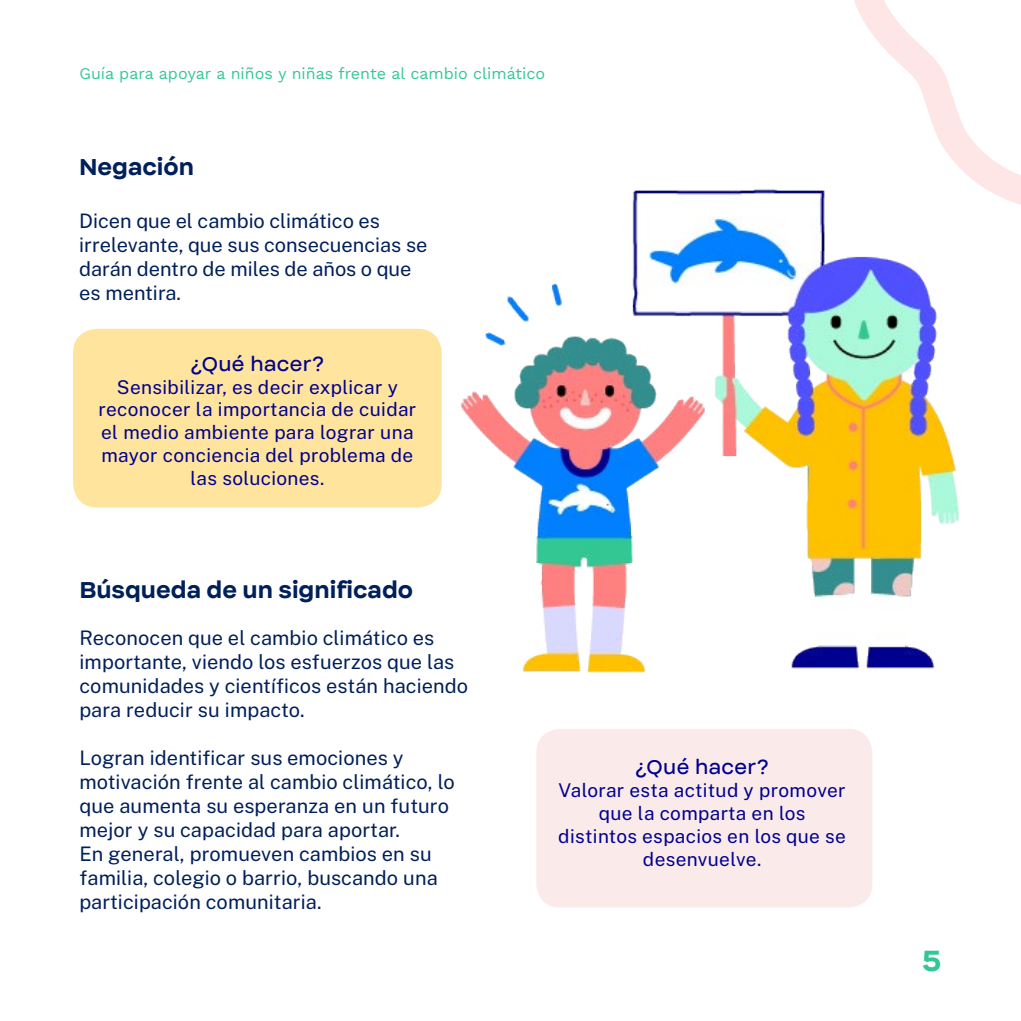
<style>
.page{position:relative;width:1021px;height:1021px;background:#fff}
.page>*{position:absolute;margin:0;border:0;box-sizing:border-box;transform-origin:0 0}
.t1{font:700 28px "Internacional";color:#33c794}
.t2{font:700 22px "Internacional";color:#00205a}
.t3{font:20px/24px "Public Sans";letter-spacing:.005em;color:#00205a}
.t4{font:19px/22.8px "Public Sans";letter-spacing:.02em;color:#00008f;text-align:center}
.t5{font:19px "Internacional";letter-spacing:.02em;color:#00008f}
.t6{font:16px "Work Sans";color:#33c794}
</style>
<div class="page">
<div style="left:73px;top:329px;width:369px;height:178px;background:#fee49d;border-radius:24px"></div>
<div style="left:536px;top:728px;width:336px;height:179px;background:#faebea;border-radius:24px"></div>
<svg style="left:854px;top:0;width:166px;height:204px"></svg>
<img style="left:396px;top:148px;width:585px;height:525px">
<p class="t6" style="left:79px;top:64px;width:467px">Guía para apoyar a niños y niñas frente al cambio climático</p>
<p class="t2" style="left:79px;top:152px;width:116px">Negación</p>
<p class="t3" style="left:79px;top:207px;width:350px">Dicen que el cambio climático es irrelevante, que sus consecuencias se darán dentro de miles de años o que es mentira.</p>
<p class="t5" style="left:191px;top:352px;width:135px">¿Qué hacer?</p>
<p class="t4" style="left:98px;top:374px;width:319px">Sensibilizar, es decir explicar y reconocer la importancia de cuidar el medio ambiente para lograr una mayor conciencia del problema de las soluciones.</p>
<p class="t2" style="left:79px;top:575px;width:335px">Búsqueda de un significado</p>
<p class="t3" style="left:79px;top:624px;width:390px">Reconocen que el cambio climático es importante, viendo los esfuerzos que las comunidades y científicos están haciendo para reducir su impacto.</p>
<p class="t3" style="left:79px;top:744px;width:377px">Logran identificar sus emociones y motivación frente al cambio climático, lo que aumenta su esperanza en un futuro mejor y su capacidad para aportar.<br>En general, promueven cambios en su familia, colegio o barrio, buscando una participación comunitaria.</p>
<p class="t5" style="left:635px;top:755px;width:135px">¿Qué hacer?</p>
<p class="t4" style="left:558px;top:777px;width:289px">Valorar esta actitud y promover que la comparta en los distintos espacios en los que se desenvuelve.</p>
<h1 class="t1" style="left:922px;top:942px;width:21px">5</h1>
</div>
